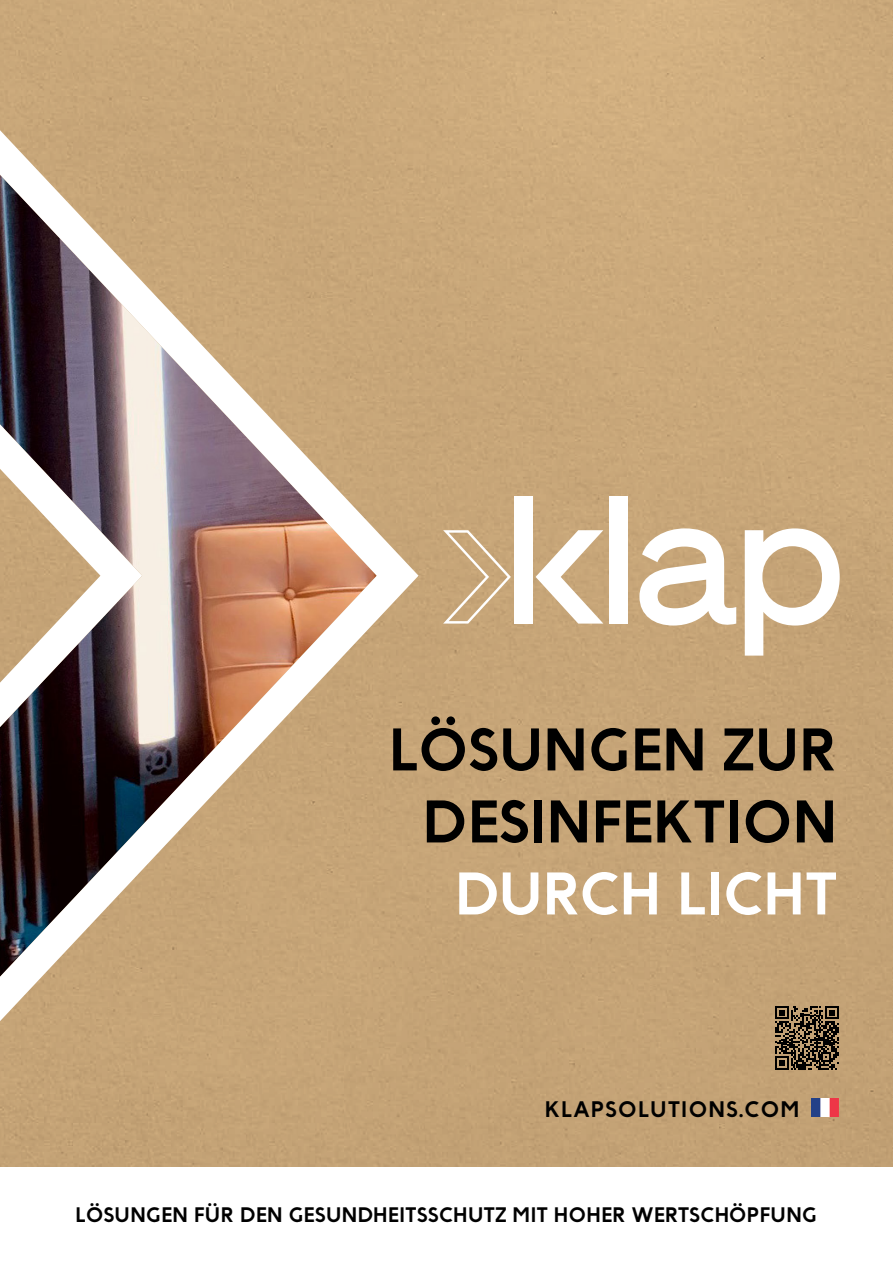
<style>
.page{position:relative;width:893px;height:1263px;background:#fff}
.page>*{position:absolute;margin:0;border:0;box-sizing:border-box;transform-origin:0 0}
.t1{font:700 60px/72px "Baufra";letter-spacing:-.05em;color:#000;text-align:center}
.t2{font:700 60px "Baufra";letter-spacing:-.05em;color:#fff}
.t3{font:700 22.5px "Baufra";color:#000}
.t4{font:700 21px "Baufra";letter-spacing:-.04em;color:#000}
</style>
<div class="page">
<img style="left:0;top:0;width:893px;height:1167px">
<div style="left:514px;top:496px;width:19px;height:128px;background:#fff"></div>
<div style="left:609px;top:496px;width:19px;height:128px;background:#fff"></div>
<svg style="left:639px;top:528px;width:97px;height:100px"></svg>
<svg style="left:745px;top:528px;width:95px;height:128px"></svg>
<svg style="left:536px;top:530px;width:67px;height:94px"></svg>
<svg style="left:443px;top:530px;width:68px;height:94px;background:#ccae86"></svg>
<svg style="left:0;top:130px;width:418px;height:891px;background:#b1977f"></svg>
<img style="left:812px;top:1099px;width:27px;height:18px">
<svg style="left:775px;top:1006px;width:64px;height:63px;background:#544633"></svg>
<p class="t1" style="left:387px;top:710px;width:453px">LÖSUNGEN ZUR<br>DESINFEKTION</p>
<p class="t2" style="left:453px;top:850px;width:387px">DURCH LICHT</p>
<p class="t3" style="left:544px;top:1093px;width:258px">KLAPSOLUTIONS.COM</p>
<p class="t4" style="left:75px;top:1199px;width:744px">LÖSUNGEN FÜR DEN GESUNDHEITSSCHUTZ MIT HOHER WERTSCHÖPFUNG</p>
</div>
